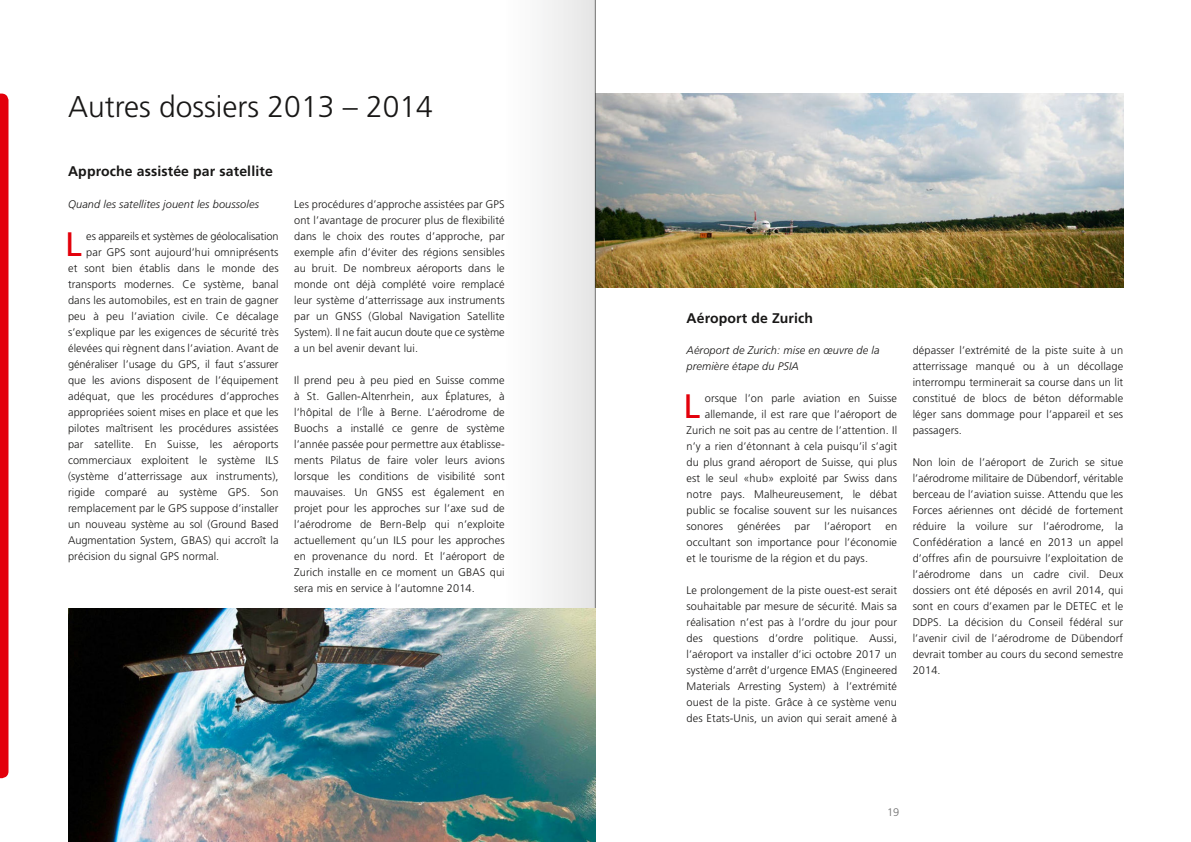
<style>
.page{position:relative;width:1191px;height:842px;background:#fff}
.page>*{position:absolute;margin:0;border:0;box-sizing:border-box;transform-origin:0 0}
.t1{font:33.9px "Frutiger";color:#e3000b}
.t2{font:300 30px "Frutiger";color:#181716}
.t3{font:700 14px "Frutiger";letter-spacing:.01em;color:#181716}
.t4{font:300 11px/16px "Frutiger";letter-spacing:.01em;color:#181716;text-align:justify}
.t5{font:italic 300 11px/16px "Frutiger";letter-spacing:.01em;color:#181716}
.t6{font:300 11px "Frutiger";letter-spacing:-.01em;color:#181716}
.t7{font:300 11px "Frutiger";color:#6e6e6e}
</style>
<div class="page">
<svg style="left:0;top:94px;width:9px;height:684px;background:#e40e19"></svg>
<img style="left:596px;top:94px;width:527px;height:193px">
<div style="left:504px;top:0;width:91px;height:842px;background:#f3f3f3"></div>
<hr style="left:595px;top:0;width:1px;height:842px;background:#181716">
<img style="left:68px;top:609px;width:528px;height:233px">
<h2 class="t2" style="left:68px;top:91px;width:366px">Autres dossiers 2013 – 2014</h2>
<p class="t3" style="left:68px;top:164px;width:206px">Approche assistée par satellite</p>
<p class="t5" style="left:68px;top:197px;width:192px">Quand les satellites jouent les boussoles</p>
<h1 class="t1" style="left:65px;top:224px;width:18px">L</h1>
<p class="t6" style="left:86px;top:230px;width:194px">es appareils et systèmes de géolocalisa tion</p>
<p class="t4" style="left:86px;top:244px;width:194px">par GPS sont aujourd’hui omniprésents</p>
<p class="t4" style="left:68px;top:260px;width:212px">et sont bien établis dans le monde des</p>
<p class="t4" style="left:68px;top:276px;width:212px">transports modernes. Ce système, banal</p>
<p class="t4" style="left:68px;top:292px;width:212px">dans les automobiles, est en train de gagner</p>
<p class="t4" style="left:68px;top:308px;width:212px">peu à peu l’aviation civile. Ce décalage</p>
<p class="t4" style="left:68px;top:324px;width:212px">s’explique par les exigences de sécurité très</p>
<p class="t4" style="left:68px;top:340px;width:212px">élevées qui règnent dans l’aviation. Avant de</p>
<p class="t4" style="left:68px;top:356px;width:212px">généraliser l’usage du GPS, il faut s’assurer</p>
<p class="t4" style="left:68px;top:372px;width:212px">que les avions disposent de l’équipement</p>
<p class="t4" style="left:68px;top:388px;width:212px">adéquat, que les procédures d’approches</p>
<p class="t4" style="left:68px;top:404px;width:212px">appropriées soient mises en place et que les</p>
<p class="t4" style="left:68px;top:420px;width:212px">pilotes maîtrisent les procédures assistées</p>
<p class="t4" style="left:68px;top:436px;width:212px">par satellite. En Suisse, les aéroports</p>
<p class="t4" style="left:68px;top:452px;width:212px">commerciaux exploitent le système ILS</p>
<p class="t4" style="left:68px;top:468px;width:212px">(système d’atterrissage aux instruments),</p>
<p class="t4" style="left:68px;top:484px;width:212px">rigide comparé au système GPS. Son</p>
<p class="t4" style="left:68px;top:500px;width:212px">remplacement par le GPS suppose d’installer</p>
<p class="t4" style="left:68px;top:516px;width:212px">un nouveau système au sol (Ground Based</p>
<p class="t4" style="left:68px;top:532px;width:212px">Augmentation System, GBAS) qui accroît la</p>
<p class="t4" style="left:68px;top:548px;width:153px">précision du signal GPS normal.</p>
<p class="t4" style="left:294px;top:196px;width:212px">Les procédures d’approche assistées par GPS ont l’avantage de procurer plus de flexibilité dans le choix des routes d’approche, par exemple afin d’éviter des régions sensibles au bruit. De nombreux aéroports dans le monde ont déjà complété voire remplacé leur système d’atterrissage aux instruments par un GNSS (Global Navigation Satellite System). Il ne fait aucun doute que ce système a un bel avenir devant lui.</p>
<p class="t4" style="left:294px;top:372px;width:212px">Il prend peu à peu pied en Suisse comme à St. Gallen-Altenrhein, aux Éplature s, à l’hôpital de l’Île à Berne. L’aérodrome de Buochs a installé ce genre de système l’année passée pour permettre aux établisse&shy;ments Pilatus de faire voler leurs avions lorsque les conditions de visibilité sont mauvaises. Un GNSS est également en projet pour les approches sur l’axe sud de l’aérodrome de Bern-Belp qui n’exploite actuellement qu’un ILS pour les approches en provenance du nord. Et l’aéroport de Zurich installe en ce moment un GBAS qui sera mis en service à l’automne 2014.</p>
<p class="t3" style="left:686px;top:310px;width:128px">Aéroport de Zurich</p>
<p class="t5" style="left:686px;top:343px;width:195px">Aéroport de Zurich: mise en œuvre de la première étape du PSIA</p>
<h1 class="t1" style="left:683px;top:386px;width:18px">L</h1>
<p class="t4" style="left:705px;top:390px;width:194px">orsque l’on parle aviation en Suisse</p>
<p class="t4" style="left:705px;top:406px;width:194px">allemande, il est rare que l’aéroport de</p>
<p class="t4" style="left:686px;top:422px;width:212px">Zurich ne soit pas au centre de l’attention. Il</p>
<p class="t4" style="left:686px;top:438px;width:212px">n’y a rien d’étonnant à cela puisqu’il s’agit</p>
<p class="t4" style="left:686px;top:454px;width:212px">du plus grand aéroport de Suisse, qui plus</p>
<p class="t4" style="left:686px;top:470px;width:212px">est le seul «hub» exploité par Swiss dans</p>
<p class="t4" style="left:686px;top:486px;width:212px">notre pays. Malheureusement, le débat</p>
<p class="t4" style="left:686px;top:502px;width:212px">public se focalise souvent sur les nuisances</p>
<p class="t4" style="left:686px;top:518px;width:38px">sonores</p>
<p class="t4" style="left:737px;top:518px;width:44px">générées</p>
<p class="t4" style="left:794px;top:518px;width:17px">par</p>
<p class="t4" style="left:824px;top:518px;width:48px">l’aéroport</p>
<p class="t4" style="left:686px;top:518px;width:212px;text-indent:199px">en occultant son importance pour l’économie et le tourisme de la région et du pays.</p>
<p class="t4" style="left:686px;top:582px;width:212px">Le prolongement de la piste ouest-est serait souhaitable par mesure de sécurité. Mais sa réalisation n’est pas à l’ordre du jour pour des questions d’ordre politique. Aussi, l’aéroport va installer d’ici octobre 2017 un système d’arrêt d’urgence EMAS (Engineered Materials Arresting System) à l’extrémité ouest de la piste. Grâce à ce système venu des Etats-Unis, un avion qui serait amené à</p>
<p class="t4" style="left:912px;top:342px;width:212px">dépasser l’extrémité de la piste suite à un atterrissage manqué ou à un décollage interrompu terminerait sa course dans un lit constitué de blocs de béton déformable léger sans dommage pour l’appareil et ses passagers.</p>
<p class="t4" style="left:912px;top:454px;width:212px">Non loin de l’aéroport de Zurich se situe l’aérodrome militaire de Dübendorf, véritable berceau de l’aviation suisse. Attendu que les Forces aériennes ont décidé de fortement réduire la voilure sur l’aérodrome, la Confédération a lancé en 2013 un appel d’offres afin de poursuivre l’exploitation de l’aérodrome dans un cadre civil. Deux dossiers ont été déposés en avril 2014, qui sont en cours d’examen par le DETEC et le DDPS. La décision du Conseil fédéral sur l’avenir civil de l’aérodrome de Dübendorf devrait tomber au cours du second semestre 2014.</p>
<p class="t7" style="left:887px;top:806px;width:14px">19</p>
</div>
